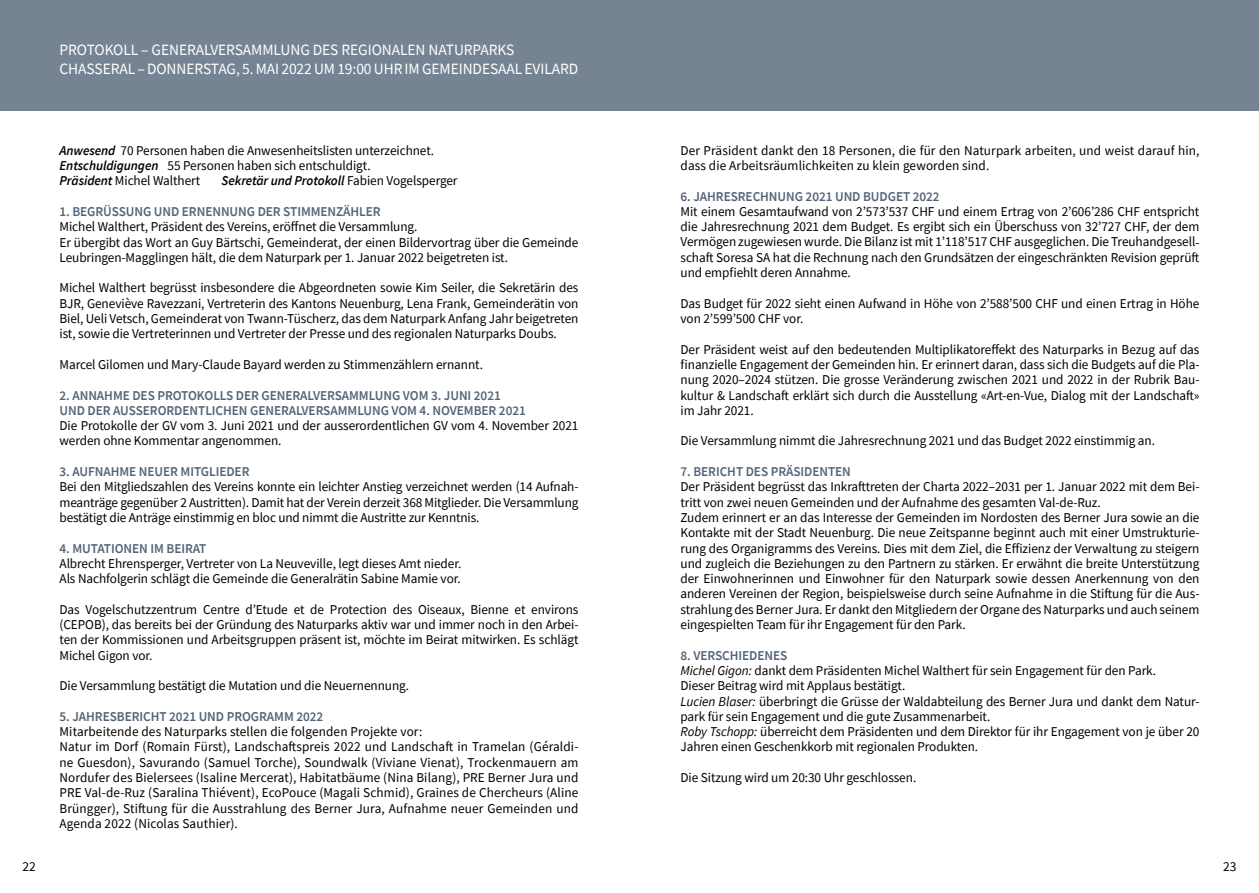
<style>
.page{position:relative;width:1259px;height:893px;background:#fff}
.page>*{position:absolute;margin:0;border:0;box-sizing:border-box;transform-origin:0 0}
.t1{font:15.75px/18.9px "Source Sans Pro";letter-spacing:-.005em;color:#fff}
.t2{font:13.5px/15.3px "Source Sans Pro";letter-spacing:-.005em;color:#000}
.t3{font:600 13.5px/15.3px "Source Sans Pro";letter-spacing:-.005em;color:#546478}
.t4{font:italic 600 13.5px "Source Sans Pro";letter-spacing:-.005em;color:#000}
.s1{font-weight:600;font-style:italic}
.s2{font-weight:400;font-style:normal}
.s3{font-weight:600;color:#546478}
.s4{font-style:italic}
</style>
<div class="page">
<div style="left:0;top:0;width:1259px;height:111px;background:#768393"></div>
<p class="t1" style="left:60px;top:40px;width:520px">PROTOKOLL – GENERALVERSAMMLUNG DES REGIONALEN NATURPARKS<br>CHASSERAL – DONNERSTAG, 5. MAI 2022 UM 19:00 UHR IM GEMEINDESAAL EVILARD</p>
<p class="t2" style="left:60px;top:142px;width:376px"><span class="s1">Anwesend</span> 70 Personen haben die Anwesenheitslisten unterzeichnet.<br><span class="s1">Entschuldigungen</span> 55 Personen haben sich entschuldigt.<br><span class="s1">Präsident</span> Michel Walthert</p>
<p class="t4" style="left:222px;top:172px;width:237px">Sekretär und Protokoll <span class="s2">Fabien Vogelsperger</span></p>
<p class="t3" style="left:60px;top:204px;width:323px">1. BEGRÜSSUNG UND ERNENNUNG DER STIMMENZÄHLER</p>
<p class="t2" style="left:60px;top:219px;width:520px">Michel Walthert, Präsident des Vereins, eröffnet die Versammlung.<br>Er übergibt das Wort an Guy Bärtschi, Gemeinderat, der einen Bildervortrag über die Gemeinde<br>Leubringen-Magglingen hält, die dem Naturpark per 1. Januar 2022 beigetreten ist.</p>
<p class="t2" style="left:60px;top:280px;width:520px;text-align:justify">Michel Walthert begrüsst insbesondere die Abgeordneten sowie Kim Seiler, die Sekretärin des BJR, Geneviève Ravezzani, Vertreterin des Kantons Neuenburg, Lena Frank, Gemeinderätin von Biel, Ueli Vetsch, Gemeinderat von Twann-Tüscherz, das dem Naturpark Anfang Jahr beigetreten ist, sowie die Vertreterinnen und Vertreter der Presse und des regionalen Naturparks Doubs.</p>
<p class="t2" style="left:60px;top:357px;width:425px">Marcel Gilomen und Mary-Claude Bayard werden zu Stimmenzählern ernannt.</p>
<p class="t3" style="left:60px;top:387px;width:468px">2. ANNAHME DES PROTOKOLLS DER GENERALVERSAMMLUNG VOM 3. JUNI 2021<br>UND DER AUSSERORDENTLICHEN GENERALVERSAMMLUNG VOM 4. NOVEMBER 2021</p>
<p class="t2" style="left:60px;top:418px;width:520px">Die Protokolle der GV vom 3. Juni 2021 und der ausserordentlichen GV vom 4. November 2021 werden ohne Kommentar angenommen.</p>
<p class="t3" style="left:60px;top:464px;width:191px">3. AUFNAHME NEUER MITGLIEDER</p>
<p class="t2" style="left:60px;top:479px;width:520px;text-align:justify">Bei den Mitgliedszahlen des Vereins konnte ein leichter Anstieg verzeichnet werden (14 Aufnah&shy;meanträge gegenüber 2 Austritten). Damit hat der Verein derzeit 368 Mitglieder. Die Versammlung bestätigt die Anträge einstimmig en bloc und nimmt die Austritte zur Kenntnis.</p>
<p class="t3" style="left:60px;top:540px;width:148px">4. MUTATIONEN IM BEIRAT</p>
<p class="t2" style="left:60px;top:556px;width:403px">Albrecht Ehrensperger, Vertreter von La Neuveville, legt dieses Amt nieder.<br>Als Nachfolgerin schlägt die Gemeinde die Generalrätin Sabine Mamie vor.</p>
<p class="t2" style="left:60px;top:601px;width:520px;text-align:justify">Das Vogelschutzzentrum Centre d’Etude et de Protection des Oiseaux, Bienne et environs (CEPOB), das bereits bei der Gründung des Naturparks aktiv war und immer noch in den Arbei&shy;ten der Kommissionen und Arbeitsgruppen präsent ist, möchte im Beirat mitwirken. Es schlägt Michel Gigon vor.</p>
<p class="t2" style="left:60px;top:678px;width:351px">Die Versammlung bestätigt die Mutation und die Neuernennung.</p>
<p class="t3" style="left:60px;top:709px;width:265px">5. JAHRESBERICHT 2021 UND PROGRAMM 2022</p>
<p class="t2" style="left:60px;top:724px;width:520px">Mitarbeitende des Naturparks stellen die folgenden Projekte vor:<br>Natur im Dorf (Romain Fürst), Landschaftspreis 2022 und Landschaft in Tramelan (Géraldi&shy;ne Guesdon), Savurando (Samuel Torche), Soundwalk (Viviane Vienat), Trockenmauern am Nordufer des Bielersees (Isaline Mercerat), Habitatbäume (Nina Bilang), PRE Berner Jura und PRE Val-de-Ruz (Saralina Thiévent), EcoPouce (Magali Schmid), Graines de Chercheurs (Aline Brüngger), Stiftung für die Ausstrahlung des Berner Jura, Aufnahme neuer Gemeinden und Agenda 2022 (Nicolas Sauthier).</p>
<p class="t2" style="left:680px;top:142px;width:520px">Der Präsident dankt den 18 Personen, die für den Naturpark arbeiten, und weist darauf hin, dass die Arbeitsräumlichkeiten zu klein geworden sind.</p>
<p class="t3" style="left:680px;top:188px;width:261px">6. JAHRESRECHNUNG 2021 UND BUDGET 2022</p>
<p class="t2" style="left:680px;top:204px;width:520px;text-align:justify">Mit einem Gesamtaufwand von 2’573’537 CHF und einem Ertrag von 2’606’286 CHF entspricht die Jahresrechnung 2021 dem Budget. Es ergibt sich ein Überschuss von 32’727 CHF, der dem Vermögen zugewiesen wurde. Die Bilanz ist mit 1’118’517 CHF ausgeglichen. Die Treuhandgesell&shy;schaft Soresa SA hat die Rechnung nach den Grundsätzen der eingeschränkten Revision geprüft und empfiehlt deren Annahme.</p>
<p class="t2" style="left:680px;top:295px;width:520px">Das Budget für 2022 sieht einen Aufwand in Höhe von 2’588’500 CHF und einen Ertrag in Höhe von 2’599’500 CHF vor.</p>
<p class="t2" style="left:680px;top:341px;width:520px;text-align:justify">Der Präsident weist auf den bedeutenden Multiplikatoreffekt des Naturparks in Bezug auf das finanzielle Engagement der Gemeinden hin. Er erinnert daran, dass sich die Budgets auf die Pla&shy;nung 2020–2024 stützen. Die grosse Veränderung zwischen 2021 und 2022 in der Rubrik Bau&shy;kultur &amp; Landschaft erklärt sich durch die Ausstellung «Art-en-Vue, Dialog mit der Landschaft» im Jahr 2021.</p>
<p class="t2" style="left:680px;top:433px;width:476px">Die Versammlung nimmt die Jahresrechnung 2021 und das Budget 2022 einstimmig an.</p>
<p class="t3" style="left:680px;top:464px;width:172px">7. BERICHT DES PRÄSIDENTEN</p>
<p class="t2" style="left:680px;top:479px;width:520px">Der Präsident begrüsst das Inkrafttreten der Charta 2022–2031 per 1. Januar 2022 mit dem Bei&shy;tritt von zwei neuen Gemeinden und der Aufnahme des gesamten Val-de-Ruz.<br>Zudem erinnert er an das Interesse der Gemeinden im Nordosten des Berner Jura sowie an die Kontakte mit der Stadt Neuenburg. Die neue Zeitspanne beginnt auch mit einer Umstrukturie&shy;rung des Organigramms des Vereins. Dies mit dem Ziel, die Effizienz der Verwaltung zu steigern und zugleich die Beziehungen zu den Partnern zu stärken. Er erwähnt die breite Unterstützung der Einwohnerinnen und Einwohner für den Naturpark sowie dessen Anerkennung von den anderen Vereinen der Region, beispielsweise durch seine Aufnahme in die Stiftung für die Aus&shy;strahlung des Berner Jura. Er dankt den Mitgliedern der Organe des Naturparks und auch seinem eingespielten Team für ihr Engagement für den Park.</p>
<p class="t2" style="left:680px;top:647px;width:520px"><span class="s3">8. VERSCHIEDENES<br></span><span class="s4">Michel Gigon:</span> dankt dem Präsidenten Michel Walthert für sein Engagement für den Park.<br>Dieser Beitrag wird mit Applaus bestätigt.<br><span class="s4">Lucien Blaser:</span> überbringt die Grüsse der Waldabteilung des Berner Jura und dankt dem Natur&shy;park für sein Engagement und die gute Zusammenarbeit.<br><span class="s4">Roby Tschopp:</span> überreicht dem Präsidenten und dem Direktor für ihr Engagement von je über 20<br>Jahren einen Geschenkkorb mit regionalen Produkten.</p>
<p class="t2" style="left:680px;top:770px;width:237px">Die Sitzung wird um 20:30 Uhr geschlossen.</p>
<p class="t2" style="left:22px;top:859px;width:15px">22</p>
<p class="t2" style="left:1223px;top:859px;width:15px">23</p>
</div>
